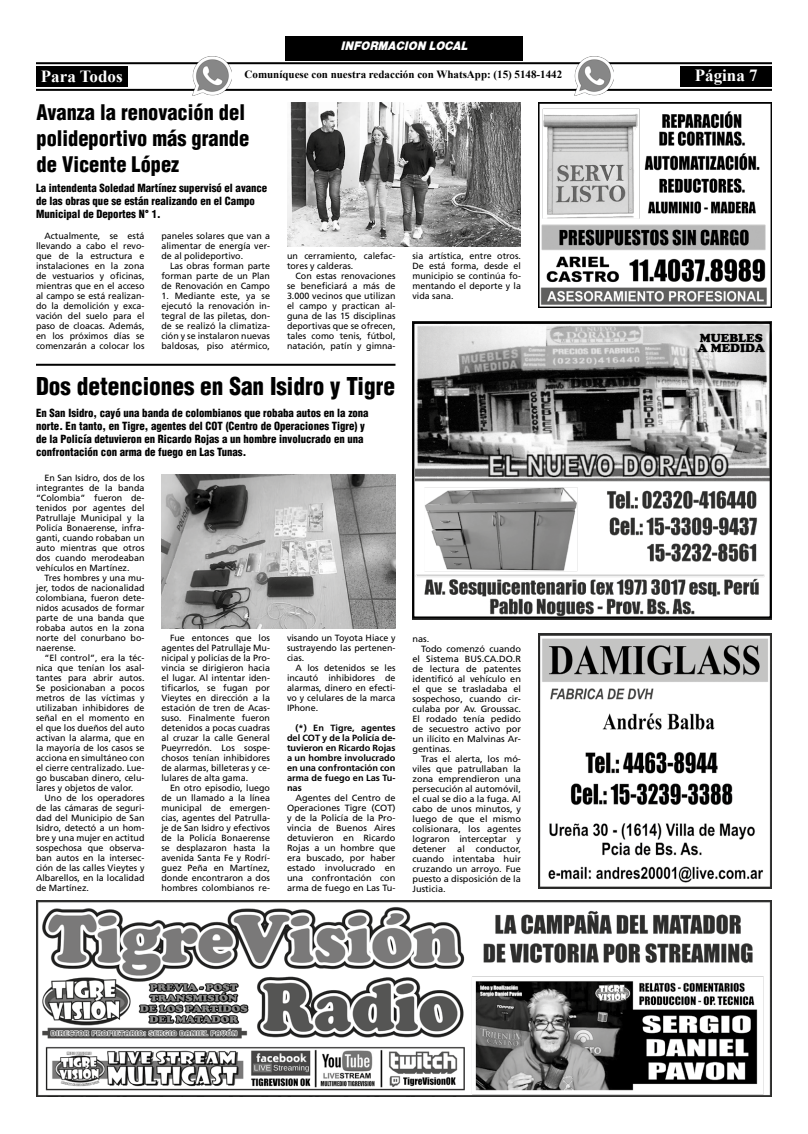
<style>
.page{position:relative;width:808px;height:1134px;background:#fff}
.page>*{position:absolute;margin:0;border:0;box-sizing:border-box;transform-origin:0 0}
.t1{font:900 condensed 24px "Helvetica";color:#000}
.t2{font:900 condensed 21px/26px "Helvetica";color:#000}
.t3{font:700 17px "Times New Roman";color:#fff}
.t4{font:800 12.8px "Helvetica Obl";color:#fff;scale:.92 1}
.t5{font:900 12px/10px "Cooper";color:#000}
.t6{font:900 condensed 11px/13px "Helvetica";color:#000}
.t7{font:700 11px "Times New Roman";color:#000}
.t8{font:9px/10px "Frutiger LT Std";color:#000;text-align:justify}
.t9{font:700 9px/10px "Frutiger LT Std";color:#000;text-align:justify}
</style>
<div class="page">
<img style="left:412px;top:321px;width:360px;height:298px">
<img style="left:36px;top:901px;width:736px;height:196px">
<img style="left:538px;top:634px;width:234px;height:255px">
<img style="left:287px;top:102px;width:234px;height:145px">
<div style="left:285px;top:36px;width:238px;height:24px;background:#000"></div>
<hr style="left:36px;top:62px;width:736px;height:2px;background:#000">
<hr style="left:36px;top:89px;width:736px;height:2px;background:#000">
<div style="left:36px;top:66px;width:92px;height:21px;background:#000"></div>
<div style="left:680px;top:66px;width:92px;height:21px;background:#000"></div>
<img style="left:193px;top:57px;width:39px;height:38px">
<img style="left:575px;top:57px;width:38px;height:38px">
<hr style="left:36px;top:364px;width:359px;height:2px;background:#000">
<div style="left:412px;top:322px;width:360px;height:296px;border:2px solid #000"></div>
<img style="left:538px;top:102px;width:234px;height:205px">
<img style="left:161px;top:474px;width:234px;height:155px">
<h3 class="t4" style="left:341px;top:39px;width:139px">INFORMACION LOCAL</h3>
<h3 class="t3" style="left:41px;top:64px;width:83px">Para Todos</h3>
<p class="t7" style="left:245px;top:67px;width:319px">Comuníquese con nuestra redacción con WhatsApp: (15) 5148-1442</p>
<h3 class="t3" style="left:695px;top:63px;width:64px">Página 7</h3>
<h2 class="t2" style="left:37px;top:99px;width:214px">Avanza la renovación del polideportivo más grande de Vicente López</h2>
<p class="t6" style="left:36px;top:181px;width:233px">La intendenta Soledad Martínez supervisó el avance de las obras que se están realizando en el Campo<br>Municipal de Deportes N° 1.</p>
<p class="t8" style="left:36px;top:231px;width:110px;text-indent:9px">Actualmente, se está llevando a cabo el revo&shy;que de la estructura e instalaciones en la zona de vestuarios y oficinas, mientras que en el acceso al campo se está realizan&shy;do la demolición y exca&shy;vación del suelo para el paso de cloacas. Además, en los próximos días se comenzarán a colocar los</p>
<p class="t8" style="left:161px;top:231px;width:110px">paneles solares que van a alimentar de energía ver&shy;de al polideportivo.</p>
<p class="t8" style="left:161px;top:261px;width:110px;text-indent:9px">Las obras forman parte forman parte de un Plan de Renovación en Campo</p>
<p class="t8" style="left:161px;top:291px;width:110px">1. Mediante este, ya se ejecutó la renovación in&shy;tegral de las piletas, don&shy;de se realizó la climatiza&shy;ción y se instalaron nuevas baldosas, piso atérmico,</p>
<p class="t8" style="left:287px;top:251px;width:110px">un cerramiento, calefac&shy;tores y calderas.</p>
<p class="t8" style="left:287px;top:271px;width:110px;text-indent:9px">Con estas renovaciones se beneficiará a más de 3.000 vecinos que utilizan el campo y practican al&shy;guna de las 15 disciplinas deportivas que se ofrecen, tales como tenis, fútbol, natación, patín y gimna-</p>
<h1 class="t1" style="left:36px;top:371px;width:361px">Dos detenciones en San Isidro y Tigre</h1>
<p class="t6" style="left:36px;top:407px;width:334px">En San Isidro, cayó una banda de colombianos que robaba autos en la zona norte. En tanto, en Tigre, agentes del COT (Centro de Operaciones Tigre) y de la Policía detuvieron en Ricardo Rojas a un hombre involucrado en una confrontación con arma de fuego en Las Tunas.</p>
<p class="t8" style="left:36px;top:473px;width:110px;text-indent:9px">En San Isidro, dos de los integrantes de la banda “Colombia” fueron de&shy;tenidos por agentes del Patrullaje Municipal y la Policía Bonaerense, infra&shy;ganti, cuando robaban un auto mientras que otros dos cuando merodeaban vehículos en Martínez.</p>
<p class="t8" style="left:36px;top:573px;width:110px;text-indent:9px">Tres hombres y una mu&shy;jer, todos de nacionalidad colombiana, fueron dete&shy;nidos acusados de formar parte de una banda que robaba autos en la zona norte del conurbano bo&shy;naerense.</p>
<p class="t8" style="left:36px;top:653px;width:110px;text-indent:9px">“El control”, era la téc&shy;nica que tenían los asal&shy;tantes para abrir autos.<br>Se posicionaban a pocos metros de las víctimas y utilizaban inhibidores de señal en el momento en el que los dueños del auto activan la alarma, que en la mayoría de los casos se acciona en simultáneo con el cierre centralizado. Lue&shy;go buscaban dinero, celu&shy;lares y objetos de valor.</p>
<p class="t8" style="left:36px;top:793px;width:110px;text-indent:9px">Uno de los operadores de las cámaras de seguri&shy;dad del Municipio de San Isidro, detectó a un hom&shy;bre y una mujer en actitud sospechosa que observa&shy;ban autos en la intersec&shy;ción de las calles Vieytes y Albarellos, en la localidad de Martínez.</p>
<p class="t8" style="left:161px;top:633px;width:110px;text-indent:9px">Fue entonces que los agentes del Patrullaje Mu&shy;nicipal y policías de la Pro&shy;vincia se dirigieron hacia el lugar. Al intentar iden&shy;tificarlos, se fugan por Vieytes en dirección a la estación de tren de Acas&shy;suso. Finalmente fueron detenidos a pocas cuadras al cruzar la calle General Pueyrredón. Los sospe&shy;chosos tenían inhibidores de alarmas, billeteras y ce&shy;lulares de alta gama.</p>
<p class="t8" style="left:161px;top:783px;width:110px;text-indent:9px">En otro episodio, luego de un llamado a la línea municipal de emergen&shy;cias, agentes del Patrulla&shy;je de San Isidro y efectivos de la Policía Bonaerense se desplazaron hasta la avenida Santa Fe y Rodrí&shy;guez Peña en Martínez, donde encontraron a dos hombres colombianos re-</p>
<p class="t8" style="left:287px;top:633px;width:110px">visando un Toyota Hiace y sustrayendo las pertenen&shy;cias.</p>
<p class="t8" style="left:287px;top:663px;width:110px;text-indent:9px">A los detenidos se les incautó inhibidores de alarmas, dinero en efecti&shy;vo y celulares de la marca IPhone.</p>
<p class="t9" style="left:287px;top:723px;width:110px;text-indent:9px">(*) En Tigre, agentes del COT y de la Policía de&shy;tuvieron en Ricardo Rojas a un hombre involucrado en una confrontación con arma de fuego en Las Tu&shy;nas</p>
<p class="t8" style="left:287px;top:793px;width:110px;text-indent:9px">Agentes del Centro de Operaciones Tigre (COT) y de la Policía de la Pro&shy;vincia de Buenos Aires detuvieron en Ricardo Rojas a un hombre que era buscado, por haber estado involucrado en una confrontación con arma de fuego en Las Tu-</p>
<p class="t8" style="left:412px;top:251px;width:110px">sia artística, entre otros.<br>De está forma, desde el municipio se continúa fo&shy;mentando el deporte y la vida sana.</p>
<p class="t8" style="left:412px;top:634px;width:18px">nas.</p>
<p class="t8" style="left:421px;top:644px;width:101px">Todo comenzó cuando</p>
<p class="t8" style="left:412px;top:654px;width:110px">el Sistema BUS.CA.DO.R</p>
<p class="t8" style="left:412px;top:664px;width:110px">de lectura de patentes</p>
<p class="t8" style="left:412px;top:674px;width:110px">identificó al vehículo en</p>
<p class="t8" style="left:412px;top:684px;width:110px">el que se trasladaba el</p>
<p class="t8" style="left:412px;top:694px;width:110px">sospechoso, cuando cir-</p>
<p class="t8" style="left:412px;top:704px;width:110px">culaba por Av. Groussac.</p>
<p class="t8" style="left:412px;top:714px;width:110px">El rodado tenía pedido</p>
<p class="t8" style="left:412px;top:724px;width:110px">de secuestro activo por</p>
<p class="t8" style="left:412px;top:734px;width:110px">un ilícito en Malvinas Ar-</p>
<p class="t8" style="left:412px;top:744px;width:41px">gentinas.</p>
<p class="t8" style="left:421px;top:754px;width:101px">Tras el alerta, los mó-</p>
<p class="t8" style="left:412px;top:764px;width:110px">viles que patrullaban la</p>
<p class="t8" style="left:412px;top:774px;width:110px">zona emprendieron una</p>
<p class="t8" style="left:412px;top:784px;width:110px">persecución al automóvil,</p>
<p class="t8" style="left:412px;top:794px;width:110px">el cual se dio a la fuga. Al</p>
<p class="t8" style="left:412px;top:804px;width:110px">cabo de unos minutos, y</p>
<p class="t8" style="left:412px;top:814px;width:110px">luego de que el mismo</p>
<p class="t8" style="left:412px;top:824px;width:110px">colisionara, los agentes</p>
<p class="t8" style="left:412px;top:834px;width:110px">lograron interceptar y</p>
<p class="t8" style="left:412px;top:844px;width:110px">detener al conductor,</p>
<p class="t8" style="left:412px;top:854px;width:110px">cuando intentaba huir</p>
<p class="t8" style="left:412px;top:864px;width:110px">cruzando un arroyo. Fue</p>
<p class="t8" style="left:412px;top:874px;width:110px">puesto a disposición de la</p>
<p class="t8" style="left:412px;top:884px;width:35px">Justicia.</p>
<h3 class="t5" style="left:697px;top:333px;width:69px">MUEBLES<br>A MEDIDA</h3>
</div>
